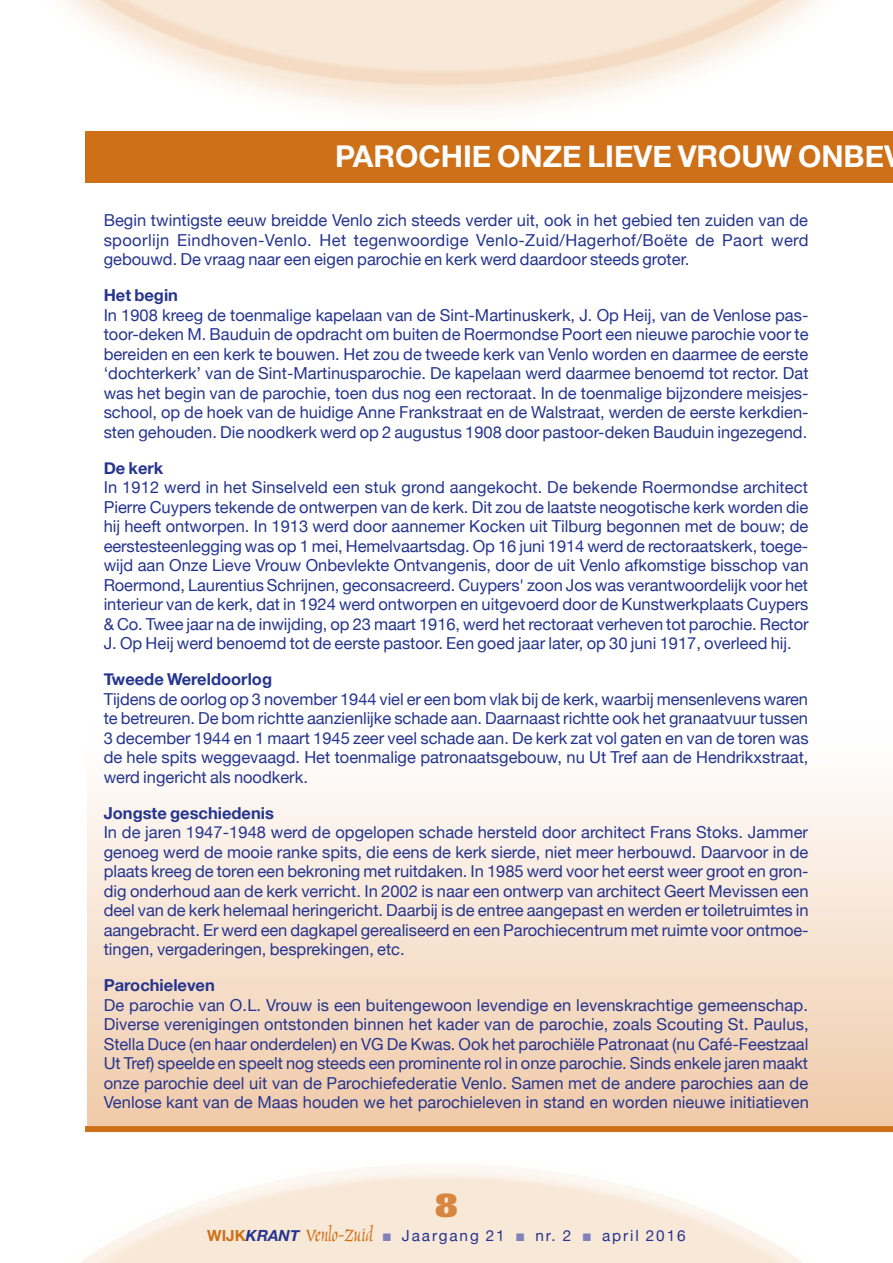
<style>
.page{position:relative;width:893px;height:1263px;background:#fff}
.page>*{position:absolute;margin:0;border:0;box-sizing:border-box;transform-origin:0 0}
.t1{font:800 36px "Imago";color:#d7863f}
.t2{font:700 30px "Helvetica Neue";color:#fff}
.t3{font:24.3px "Marigold";color:#ce7018}
.t4{font:16.5px/19.5px "Helvetica Neue";color:#25358f;text-align:justify}
.t5{font:700 16.5px "Helvetica Neue";color:#25358f}
.t6{font:15.3px "Helvetica Neue";letter-spacing:.125em;color:#25358f}
.s1{font-family:"Helvetica Neue";font-weight:700;font-size:15.3px}
.s2{font-family:"Helvetica Neue";font-weight:700;font-style:italic;font-size:15.3px;color:#25358f}
.s3{color:#8282bb}
</style>
<div class="page">
<div style="left:87px;top:724px;width:806px;height:407px;background:linear-gradient(to bottom,#fff,#f0caa8)"></div>
<div style="left:86px;top:132px;width:807px;height:51px;background:#ce7018"></div>
<div style="left:85px;top:1126px;width:808px;height:6px;background:#ce7018"></div>
<h2 class="t2" style="left:335px;top:133px;width:39px">Parochie</h2>
<h2 class="t2" style="left:497px;top:133px;width:44px">Onze</h2>
<h2 class="t2" style="left:587px;top:133px;width:35px">Lieve</h2>
<h2 class="t2" style="left:678px;top:133px;width:44px">Vrouw</h2>
<h2 class="t2" style="left:798px;top:133px;width:44px">Onbev</h2>
<p class="t4" style="left:104px;top:212px;width:706px">Begin twintigste eeuw breidde Venlo zich steeds verder uit, ook in het gebied ten zuiden van de spoorlijn Eindhoven-Venlo. Het tegenwoordige Venlo-Zuid/Hagerhof/Boëte de Paort werd gebouwd. De vraag naar een eigen parochie en kerk werd daardoor steeds groter.</p>
<p class="t5" style="left:104px;top:282px;width:76px">Het begin</p>
<p class="t4" style="left:104px;top:306px;width:706px">In 1908 kreeg de toenmalige kapelaan van de Sint-Martinuskerk, J. Op Heij, van de Venlose pas&shy;toor-deken M. Bauduin de opdracht om buiten de Roermondse Poort een nieuwe parochie voor te bereiden en een kerk te bouwen. Het zou de tweede kerk van Venlo worden en daarmee de eerste ‘dochterkerk’ van de Sint-Martinusparochie. De kapelaan werd daarmee benoemd tot rector. Dat was het begin van de parochie, toen dus nog een rectoraat. In de toenmalige bijzondere meisjes&shy;school, op de hoek van de huidige Anne Frankstraat en de Walstraat, werden de eerste kerkdien&shy;sten gehouden. Die noodkerk werd op 2 augustus 1908 door pastoor-deken Bauduin ingezegend.</p>
<p class="t5" style="left:104px;top:455px;width:61px">De kerk</p>
<p class="t4" style="left:104px;top:479px;width:706px">In 1912 werd in het Sinselveld een stuk grond aangekocht. De bekende Roermondse architect Pierre Cuypers tekende de ontwerpen van de kerk. Dit zou de laatste neogotische kerk worden die hij heeft ontworpen. In 1913 werd door aannemer Kocken uit Tilburg begonnen met de bouw; de eerstesteenlegging was op 1 mei, Hemelvaartsdag. Op 16 juni 1914 werd de rectoraatskerk, toege&shy;wijd aan Onze Lieve Vrouw Onbevlekte Ontvangenis, door de uit Venlo afkomstige bisschop van Roermond, Laurentius Schrijnen, geconsacreerd. Cuypers' zoon Jos was verantwoordelijk voor het interieur van de kerk, dat in 1924 werd ontworpen en uitgevoerd door de Kunstwerkplaats Cuypers &amp; Co. Twee jaar na de inwijding, op 23 maart 1916, werd het rectoraat verheven tot parochie. Rector J. Op Heij werd benoemd tot de eerste pastoor. Een goed jaar later, op 30 juni 1917, overleed hij.</p>
<p class="t5" style="left:104px;top:666px;width:170px">Tweede Wereldoorlog</p>
<p class="t4" style="left:104px;top:690px;width:706px">Tijdens de oorlog op 3 november 1944 viel er een bom vlak bij de kerk, waarbij mensenlevens waren te betreuren. De bom richtte aanzienlijke schade aan. Daarnaast richtte ook het granaatvuur tussen 3 december 1944 en 1 maart 1945 zeer veel schade aan. De kerk zat vol gaten en van de toren was de hele spits weggevaagd. Het toenmalige patronaatsgebouw, nu Ut Tref aan de Hendrikxstraat, werd ingericht als noodkerk.</p>
<p class="t5" style="left:104px;top:800px;width:172px">Jongste geschiedenis</p>
<p class="t4" style="left:104px;top:824px;width:706px">In de jaren 1947-1948 werd de opgelopen schade hersteld door architect Frans Stoks. Jammer genoeg werd de mooie ranke spits, die eens de kerk sierde, niet meer herbouwd. Daarvoor in de plaats kreeg de toren een bekroning met ruitdaken. In 1985 werd voor het eerst weer groot en gron&shy;dig onderhoud aan de kerk verricht. In 2002 is naar een ontwerp van architect Geert Mevissen een deel van de kerk helemaal heringericht. Daarbij is de entree aangepast en werden er toiletruimtes in aangebracht. Er werd een dagkapel gerealiseerd en een Parochiecentrum met ruimte voor ontmoe&shy;tingen, vergaderingen, besprekingen, etc.</p>
<p class="t5" style="left:104px;top:972px;width:113px">Parochieleven</p>
<p class="t4" style="left:104px;top:996px;width:707px">De parochie van O.L. Vrouw is een buitengewoon levendige en levenskrachtige gemeenschap.<br>Diverse verenigingen ontstonden binnen het kader van de parochie, zoals Scouting St. Paulus, Stella Duce (en haar onderdelen) en VG De Kwas. Ook het parochiële Patronaat (nu Café-Feestzaal Ut Tref) speelde en speelt nog steeds een prominente rol in onze parochie. Sinds enkele jaren maakt onze parochie deel uit van de Parochiefederatie Venlo. Samen met de andere parochies aan de Venlose kant van de Maas houden we het parochieleven in stand en worden nieuwe initiatieven</p>
<h1 class="t1" style="left:435px;top:1182px;width:25px">8</h1>
<h3 class="t3" style="left:207px;top:1220px;width:167px"><span class="s1">WIJK</span><span class="s2">KRANT</span> Venlo-Zuid</h3>
<p class="t6" style="left:383px;top:1224px;width:305px"><span class="s3">■</span> Jaargang 21 <span class="s3">■</span> nr. 2 <span class="s3">■</span> april 2016</p>
</div>
